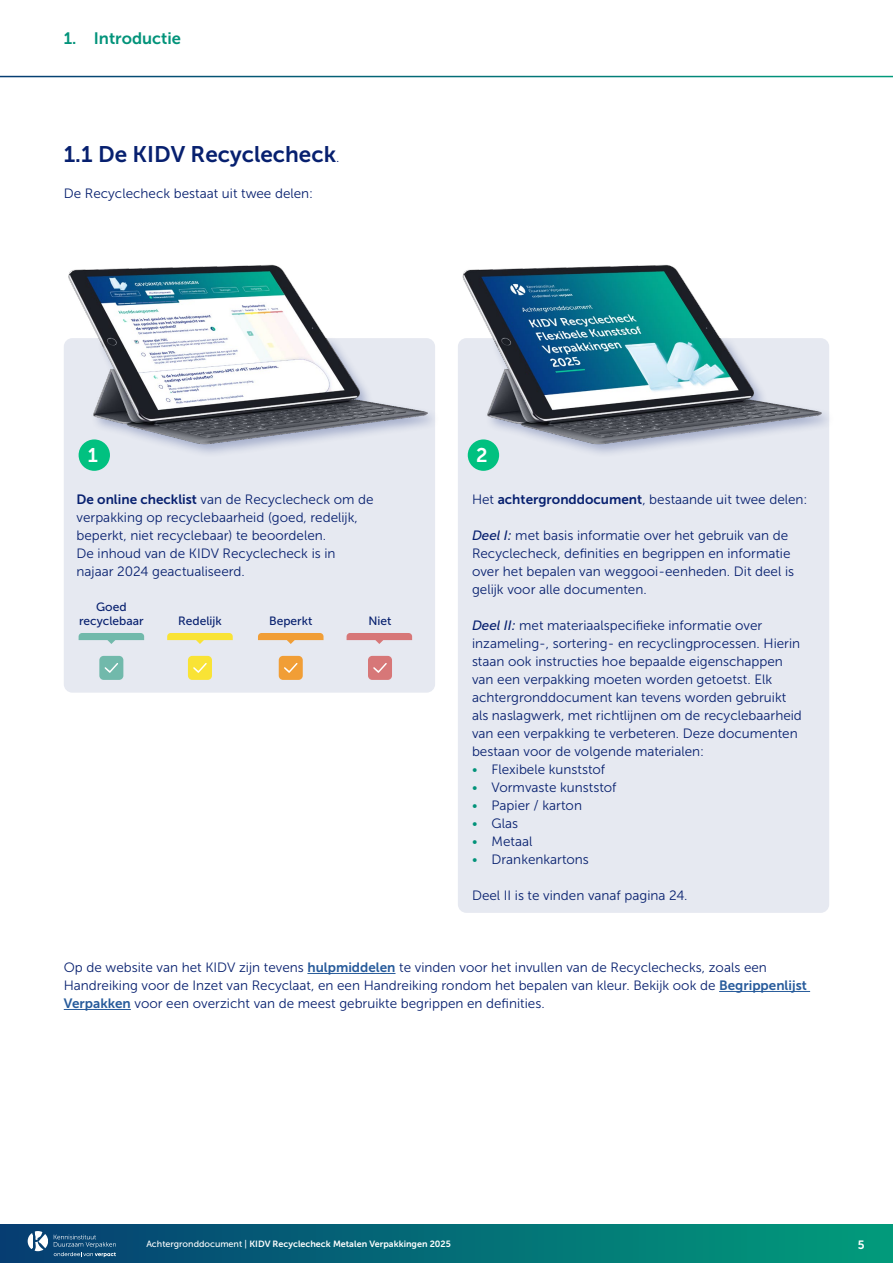
<style>
.page{position:relative;width:893px;height:1263px;background:#fff}
.page>*{position:absolute;margin:0;border:0;box-sizing:border-box;transform-origin:0 0}
.BODY{font:22.5px "Museo Sans 700";color:#07206f}
.BODY-2{font:19.8px "Museo Sans 700";color:#fff}
.BODY-3{font:16.5px "Museo Sans 700";color:#02937a}
.BODY-4{font:13.5px/18px "Museo Sans 300";color:#07206f}
.BODY-5{font:12px/14.4px "Museo Sans 500";color:#07206f;text-align:center}
.t1{font:12px "Museo Sans 700";color:#fff}
.t2{font:9px "Museo Sans 700";color:#fff}
.s1{font-family:"Museo Sans 300";font-size:13.5px}
.s2{font-family:"Museo Sans 700"}
.s3{font-family:"Museo Sans 500";font-style:italic}
.s4{color:#02937a}
.s5{font-family:"Museo Sans 700";color:#275b9b}
.s6{font-family:"Museo Sans 500"}
</style>
<div class="page">
<div style="left:0;top:1225px;width:893px;height:38px;background:linear-gradient(to right,#063d72,#029c7b)"></div>
<svg style="left:27px;top:1231px;width:89px;height:26px"></svg>
<div style="left:458px;top:338px;width:371px;height:575px;background:#e6e9f1;border-radius:9px"></div>
<hr style="left:307px;top:973px;width:88px;height:1px;background:#275b9b">
<hr style="left:719px;top:991px;width:91px;height:1px;background:#275b9b">
<hr style="left:64px;top:1009px;width:67px;height:1px;background:#275b9b">
<div style="left:64px;top:338px;width:371px;height:355px;background:#e6e9f1;border-radius:9px"></div>
<div style="left:485px;top:335px;width:350px;height:123px;background:#07206f;opacity:.29"></div>
<img style="left:458px;top:264px;width:370px;height:207px">
<img style="left:64px;top:264px;width:369px;height:207px">
<svg style="left:167px;top:633px;width:66px;height:11px"></svg>
<div style="left:188px;top:656px;width:24px;height:24px;background:#f9e335;border-radius:4px"></div>
<svg style="left:193px;top:663px;width:14px;height:10px"></svg>
<svg style="left:258px;top:633px;width:66px;height:11px"></svg>
<div style="left:279px;top:656px;width:24px;height:24px;background:#f19e36;border-radius:4px"></div>
<svg style="left:284px;top:663px;width:14px;height:10px"></svg>
<svg style="left:347px;top:633px;width:65px;height:11px"></svg>
<div style="left:368px;top:656px;width:24px;height:24px;background:#d77778;border-radius:4px"></div>
<svg style="left:373px;top:663px;width:14px;height:10px"></svg>
<svg style="left:79px;top:633px;width:65px;height:11px"></svg>
<div style="left:99px;top:656px;width:24px;height:24px;background:#71b9ab;border-radius:4px"></div>
<svg style="left:105px;top:663px;width:13px;height:10px"></svg>
<svg style="left:0;top:75px;width:893px;height:2px"></svg>
<p class="BODY-3" style="left:64px;top:30px;width:119px">1. Introductie</p>
<p class="BODY" style="left:64px;top:142px;width:277px">1.1 De KIDV Recyclecheck<span class="s1">.</span></p>
<p class="BODY-4" style="left:64px;top:184px;width:251px">De Recyclecheck bestaat uit twee delen:</p>
<p class="BODY-2" style="left:88px;top:444px;width:12px">1</p>
<p class="BODY-2" style="left:476px;top:444px;width:13px">2</p>
<p class="BODY-4" style="left:77px;top:490px;width:299px"><span class="s2">De online checklist</span> van de Recyclecheck om de verpakking op recyclebaarheid (goed, redelijk, beperkt, niet recyclebaar) te beoordelen.</p>
<p class="BODY-4" style="left:77px;top:544px;width:260px">De inhoud van de KIDV Recyclecheck is in najaar 2024 geactualiseerd.</p>
<p class="BODY-5" style="left:79px;top:599px;width:66px">Goed recyclebaar</p>
<p class="BODY-5" style="left:178px;top:614px;width:45px">Redelijk</p>
<p class="BODY-5" style="left:269px;top:614px;width:45px">Beperkt</p>
<p class="BODY-5" style="left:368px;top:614px;width:25px">Niet</p>
<p class="BODY-4" style="left:472px;top:490px;width:337px">Het <span class="s2">achtergronddocument</span>, bestaande uit twee delen:</p>
<p class="BODY-4" style="left:472px;top:526px;width:324px"><span class="s3">Deel I:</span> met basis informatie over het gebruik van de Recyclecheck, definities en begrippen en informatie over het bepalen van weggooi-eenheden. Dit deel is gelijk voor alle documenten.</p>
<p class="BODY-4" style="left:472px;top:616px;width:331px"><span class="s3">Deel II:</span> met materiaalspecifieke informatie over inzameling-, sortering- en recyclingprocessen. Hierin staan ook instructies hoe bepaalde eigenschappen van een verpakking moeten worden getoetst. Elk achtergronddocument kan tevens worden gebruikt als naslagwerk, met richtlijnen om de recyclebaarheid van een verpakking te verbeteren. Deze documenten bestaan voor de volgende materialen:</p>
<p class="BODY-4" style="left:472px;top:760px;width:135px"><span class="s4">•</span> Flexibele kunststof</p>
<p class="BODY-4" style="left:472px;top:778px;width:146px"><span class="s4">•</span> Vormvaste kunststof</p>
<p class="BODY-4" style="left:472px;top:796px;width:111px"><span class="s4">•</span> Papier / karton</p>
<p class="BODY-4" style="left:472px;top:814px;width:48px"><span class="s4">•</span> Glas</p>
<p class="BODY-4" style="left:472px;top:832px;width:62px"><span class="s4">•</span> Metaal</p>
<p class="BODY-4" style="left:472px;top:850px;width:118px"><span class="s4">•</span> Drankenkartons</p>
<p class="BODY-4" style="left:472px;top:886px;width:217px">Deel II is te vinden vanaf pagina 24.</p>
<p class="BODY-4" style="left:64px;top:958px;width:745px">Op de website van het KIDV zijn tevens <span class="s5">hulpmiddelen</span> te vinden voor het invullen van de Recyclechecks, zoals een<br>Handreiking voor de Inzet van Recyclaat, en een Handreiking rondom het bepalen van kleur. Bekijk ook de <span class="s5">Begrippenlijst<br>Verpakken</span> voor een overzicht van de meest gebruikte begrippen en definities.</p>
<p class="t2" style="left:146px;top:1239px;width:306px"><span class="s6">Achtergronddocument |</span> KIDV Recyclecheck Metalen Verpakkingen 2025</p>
<p class="t1" style="left:858px;top:1238px;width:8px">5</p>
</div>
